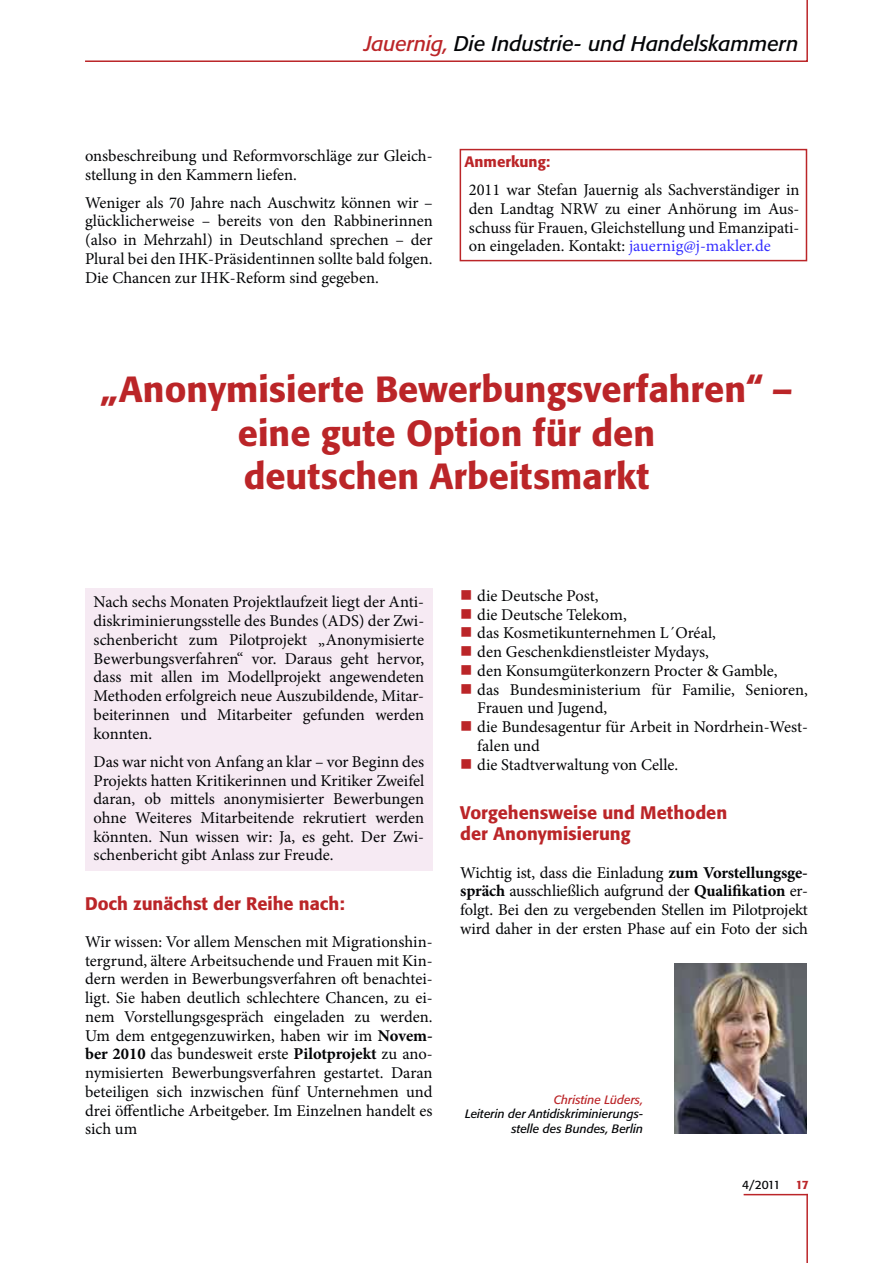
<style>
.page{position:relative;width:893px;height:1263px;background:#fff}
.page>*{position:absolute;margin:0;border:0;box-sizing:border-box;transform-origin:0 0}
.t1{font:500 36px/43.2px "Formata BQ";color:#bb2528;text-align:center}
.t2{font:italic 21px "Formata BQ";color:#030406}
.t3{font:500 18px/21.6px "Formata BQ";color:#bb2528}
.t4{font:16.5px/18.8px "Minion Pro";color:#030406;text-align:justify}
.t5{font:500 15px "Formata BQ";color:#bb2528}
.t6{font:italic 12px/14.4px "Formata BQ";color:#030406;text-align:right}
.t7{font:italic 12px "Formata BQ";color:#bb2528}
.t8{font:12px "Formata BQ";color:#030406}
.t9{font:500 12px "Formata BQ";color:#bb2528}
.s1{color:#bb2528}
.s2{color:#342dff}
.s3{font-weight:700}
</style>
<div class="page">
<svg style="left:85px;top:0;width:723px;height:62px"></svg>
<hr style="left:744px;top:1194px;width:64px;height:1px;background:#bb2528">
<hr style="left:806px;top:1194px;width:2px;height:69px;background:#bb2528">
<div style="left:460px;top:149px;width:347px;height:112px;border:2px solid #bb2528"></div>
<div style="left:85px;top:589px;width:348px;height:282px;background:#f6eaf3"></div>
<img style="left:675px;top:963px;width:131px;height:170px">
<p class="t2" style="left:364px;top:31px;width:436px"><span class="s1">Jauernig,</span> Die Industrie- und Handelskammern</p>
<p class="t4" style="left:85px;top:146px;width:349px">onsbeschreibung und Reformvorschläge zur Gleich&shy;stellung in den Kammern liefen.</p>
<p class="t4" style="left:85px;top:193px;width:349px">Weniger als 70 Jahre nach Auschwitz können wir – glücklicherweise – bereits von den Rabbinerinnen (also in Mehrzahl) in Deutschland sprechen – der Plural bei den IHK-Präsidentinnen sollte bald folgen.<br>Die Chancen zur IHK-Reform sind gegeben.</p>
<p class="t5" style="left:465px;top:153px;width:87px">Anmerkung:</p>
<p class="t4" style="left:469px;top:181px;width:332px">2011 war Stefan Jauernig als Sachverständiger in den Landtag NRW zu einer Anhörung im Aus&shy;schuss für Frauen, Gleichstellung und Emanzipati&shy;on eingeladen. Kontakt: <span class="s2">jauernig@j-makler.de</span></p>
<h1 class="t1" style="left:100px;top:368px;width:694px">„Anonymisierte Bewerbungsverfahren“ – eine gute Option für den<br>deutschen Arbeitsmarkt</h1>
<p class="t4" style="left:94px;top:593px;width:332px">Nach sechs Monaten Projektlaufzeit liegt der Anti&shy;diskriminierungsstelle des Bundes (ADS) der Zwi&shy;schenbericht zum Pilotprojekt „Anonymisierte Bewerbungsverfahren“ vor. Daraus geht hervor, dass mit allen im Modellprojekt angewendeten Methoden erfolgreich neue Auszubildende, Mitar&shy;beiterinnen und Mitarbeiter gefunden werden konnten.</p>
<p class="t4" style="left:94px;top:752px;width:332px">Das war nicht von Anfang an klar – vor Beginn des Projekts hatten Kritikerinnen und Kritiker Zweifel daran, ob mittels anonymisierter Bewerbungen ohne Weiteres Mitarbeitende rekrutiert werden könnten. Nun wissen wir: Ja, es geht. Der Zwi&shy;schenbericht gibt Anlass zur Freude.</p>
<p class="t3" style="left:85px;top:892px;width:261px">Doch zunächst der Reihe nach:</p>
<p class="t4" style="left:85px;top:932px;width:349px">Wir wissen: Vor allem Menschen mit Migrationshin&shy;tergrund, ältere Arbeitsuchende und Frauen mit Kin&shy;dern werden in Bewerbungsverfahren oft benachtei&shy;ligt. Sie haben deutlich schlechtere Chancen, zu ei&shy;nem Vorstellungsgespräch eingeladen zu werden.<br>Um dem entgegenzuwirken, haben wir im <span class="s3">Novem&shy;ber 2010</span> das bundesweit erste <span class="s3">Pilotprojekt</span> zu ano&shy;nymisierten Bewerbungsverfahren gestartet. Daran beteiligen sich inzwischen fünf Unternehmen und drei öffentliche Arbeitgeber. Im Einzelnen handelt es sich um</p>
<p class="t4" style="left:477px;top:586px;width:332px;text-align:left">die Deutsche Post,<br>die Deutsche Telekom,<br>das Kosmetikunternehmen L´Oréal,<br>den Geschenkdienstleister Mydays,<br>den Konsumgüterkonzern Procter &amp; Gamble,<br>das Bundesministerium für Familie, Senioren,<br>Frauen und Jugend,<br>die Bundesagentur für Arbeit in Nordrhein-West&shy;falen und<br>die Stadtverwaltung von Celle.</p>
<p class="t3" style="left:460px;top:802px;width:268px">Vorgehensweise und Methoden der Anonymisierung</p>
<p class="t4" style="left:460px;top:863px;width:349px">Wichtig ist, dass die Einladung <span class="s3">zum Vorstellungsge&shy;spräch</span> ausschließlich aufgrund der <span class="s3">Qualifikation</span> er&shy;folgt. Bei den zu vergebenden Stellen im Pilotprojekt wird daher in der ersten Phase auf ein Foto der sich</p>
<p class="t7" style="left:554px;top:1092px;width:91px">Christine Lüders,</p>
<p class="t6" style="left:465px;top:1107px;width:179px">Leiterin der Antidiskriminierungs&shy;stelle des Bundes, Berlin</p>
<p class="t8" style="left:742px;top:1177px;width:40px">4/2011</p>
<p class="t9" style="left:796px;top:1177px;width:14px">17</p>
</div>
